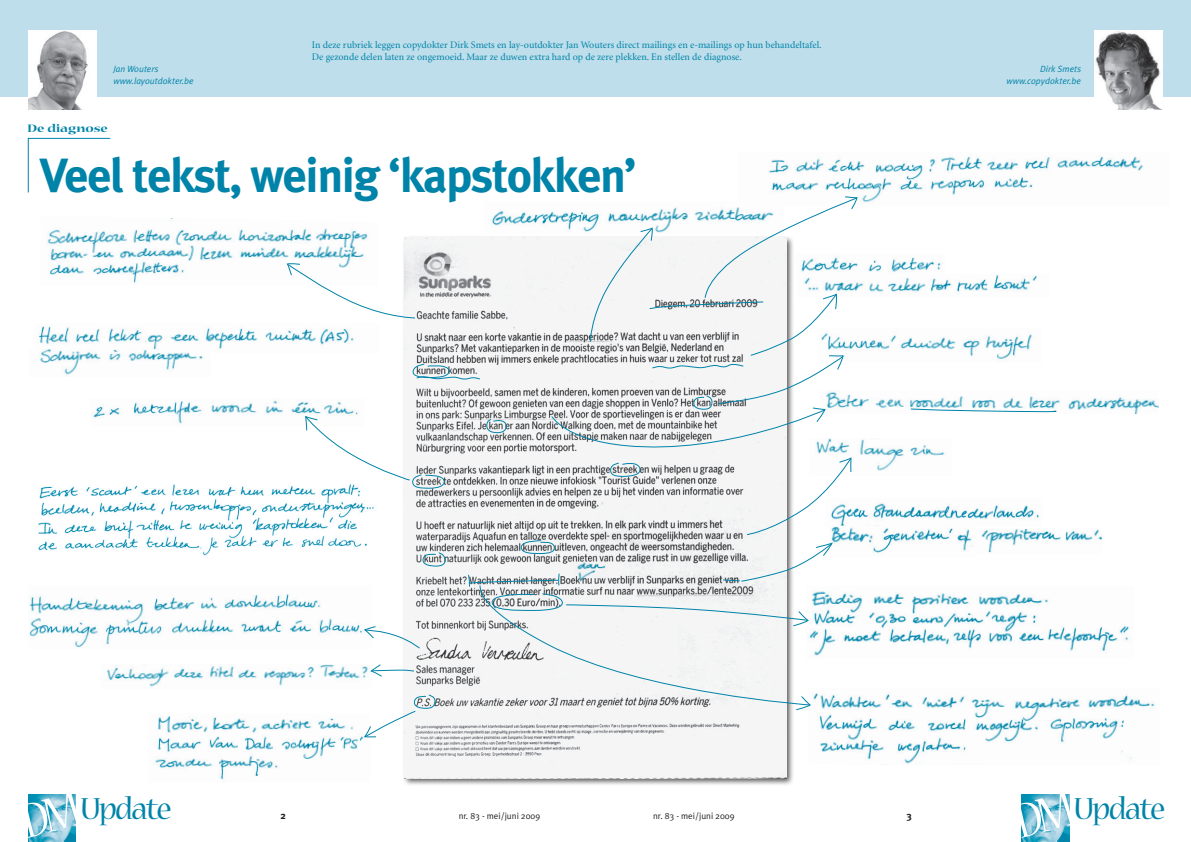
<style>
.page{position:relative;width:1191px;height:842px;background:#fff}
.page>*{position:absolute;margin:0;border:0;box-sizing:border-box;transform-origin:0 0}
.t1{font:700 48px "Meta Plus";letter-spacing:-.03em;color:#0083a9}
.t2{font:33.8px "Nueva";letter-spacing:-.05em;color:#0083a9}
.t3{font:700 expanded 12px "Nueva";color:#0083a9}
.t4{font:10px/12px "Minion";color:#0083a9}
.t5{font:700 10px "Meta Plus";color:#231f20}
.t6{font:italic 9px/12px "Meta Plus Normal";color:#0083a9}
.t7{font:9px "Meta Plus Normal";color:#231f20}
</style>
<div class="page">
<img style="left:28px;top:838px;width:48px;height:4px">
<div style="left:0;top:0;width:595px;height:96px;background:#bddeea"></div>
<img style="left:1022px;top:838px;width:47px;height:4px">
<div style="left:595px;top:0;width:596px;height:96px;background:#bddeea"></div>
<svg style="left:28px;top:138px;width:83px;height:55px"></svg>
<img style="left:28px;top:31px;width:68px;height:78px">
<img style="left:1094px;top:30px;width:68px;height:79px">
<img style="left:769px;top:156px;width:375px;height:46px">
<img style="left:868px;top:257px;width:73px;height:15px">
<img style="left:858px;top:275px;width:179px;height:17px">
<img style="left:858px;top:334px;width:174px;height:26px">
<img style="left:860px;top:439px;width:85px;height:32px">
<img style="left:858px;top:396px;width:300px;height:17px">
<svg style="left:910px;top:408px;width:165px;height:4px"></svg>
<img style="left:405px;top:649px;width:381px;height:129px">
<img style="left:858px;top:503px;width:181px;height:23px">
<img style="left:858px;top:528px;width:115px;height:25px">
<img style="left:981px;top:530px;width:120px;height:23px">
<img style="left:814px;top:593px;width:315px;height:63px">
<img style="left:813px;top:693px;width:342px;height:71px">
<svg style="left:471px;top:649px;width:324px;height:57px"></svg>
<img style="left:47px;top:218px;width:239px;height:65px">
<img style="left:39px;top:326px;width:247px;height:23px">
<img style="left:40px;top:349px;width:163px;height:26px">
<img style="left:93px;top:400px;width:190px;height:24px">
<img style="left:29px;top:594px;width:257px;height:54px">
<img style="left:38px;top:484px;width:248px;height:72px">
<img style="left:155px;top:716px;width:209px;height:64px">
<img style="left:107px;top:664px;width:261px;height:23px">
<svg style="left:370px;top:664px;width:45px;height:13px"></svg>
<svg style="left:364px;top:694px;width:71px;height:44px"></svg>
<svg style="left:286px;top:196px;width:572px;height:453px"></svg>
<svg style="left:795px;top:696px;width:16px;height:15px"></svg>
<svg style="left:28px;top:794px;width:48px;height:44px;background:#67b9d1"></svg>
<svg style="left:1021px;top:794px;width:49px;height:44px;background:#65b8d0"></svg>
<p class="t4" style="left:312px;top:39px;width:511px">In deze rubriek leggen copydokter Dirk Smets en lay-outdokter Jan Wouters direct mailings en e-mailings op hun behandeltafel.<br>De gezonde delen laten ze ongemoeid. Maar ze duwen extra hard op de zere plekken. En stellen de diagnose.</p>
<p class="t6" style="left:113px;top:63px;width:82px">Jan Wouters www.layoutdokter.be</p>
<p class="t6" style="left:1006px;top:63px;width:76px;text-align:right">Dirk Smets www.copydokter.be</p>
<p class="t3" style="left:28px;top:123px;width:82px">De diagnose</p>
<h1 class="t1" style="left:40px;top:148px;width:598px">Veel tekst, weinig ‘kapstokken’</h1>
<h2 class="t2" style="left:80px;top:793px;width:93px">Update</h2>
<p class="t5" style="left:280px;top:810px;width:7px">2</p>
<p class="t7" style="left:459px;top:811px;width:83px">nr. 83 - mei/juni 2009</p>
<p class="t7" style="left:653px;top:811px;width:83px">nr. 83 - mei/juni 2009</p>
<p class="t5" style="left:906px;top:810px;width:7px">3</p>
<h2 class="t2" style="left:1074px;top:793px;width:93px">Update</h2>
</div>
